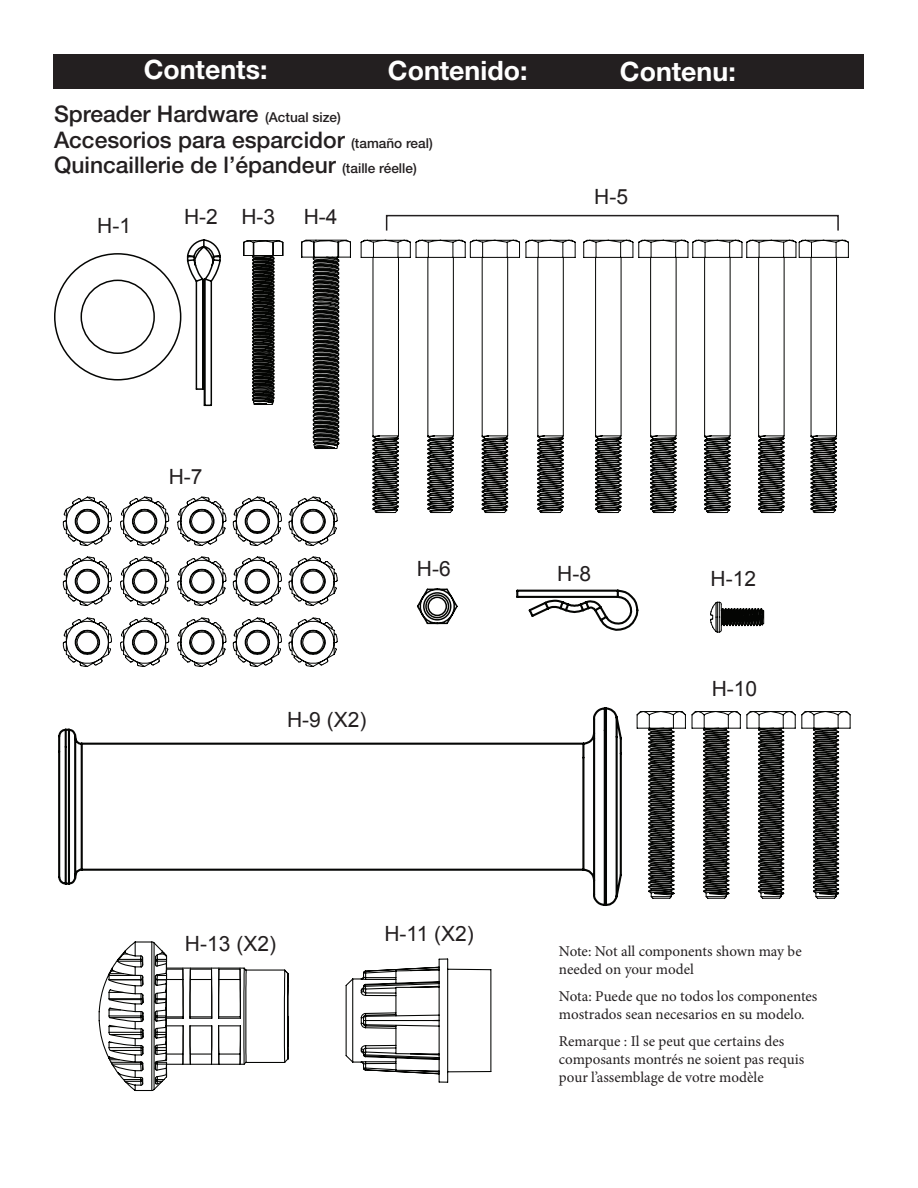
<style>
.page{position:relative;width:918px;height:1188px;background:#fff}
.page>*{position:absolute;margin:0;border:0;box-sizing:border-box;transform-origin:0 0}
.t1{font:700 26.7px "Helvetica Neue LT Std";color:#fff}
.t2{font:500 22.95px/25.5px "Helvetica Neue LT Std";color:#231f20}
.t3{font:21px "Arial";color:#231f20}
.t4{font:15px/18px "Minion Pro";color:#231f20}
.s1{font-size:13.65px}
</style>
<div class="page">
<svg style="left:54px;top:239px;width:167px;height:168px"></svg>
<div style="left:386px;top:215px;width:453px;height:16px;border:2px solid #231f20"></div>
<svg style="left:417px;top:588px;width:41px;height:37px"></svg>
<svg style="left:63px;top:496px;width:49px;height:50px"></svg>
<svg style="left:120px;top:496px;width:49px;height:50px"></svg>
<svg style="left:177px;top:496px;width:50px;height:50px"></svg>
<svg style="left:63px;top:556px;width:49px;height:50px"></svg>
<svg style="left:120px;top:556px;width:49px;height:50px"></svg>
<svg style="left:177px;top:556px;width:50px;height:50px"></svg>
<svg style="left:63px;top:617px;width:49px;height:50px"></svg>
<svg style="left:120px;top:617px;width:49px;height:50px"></svg>
<svg style="left:177px;top:617px;width:50px;height:50px"></svg>
<svg style="left:233px;top:496px;width:49px;height:50px"></svg>
<svg style="left:288px;top:496px;width:50px;height:50px"></svg>
<svg style="left:233px;top:556px;width:49px;height:50px"></svg>
<svg style="left:288px;top:556px;width:50px;height:50px"></svg>
<svg style="left:233px;top:617px;width:49px;height:50px"></svg>
<svg style="left:288px;top:617px;width:50px;height:50px"></svg>
<svg style="left:516px;top:589px;width:123px;height:42px"></svg>
<svg style="left:58px;top:707px;width:564px;height:199px"></svg>
<svg style="left:710px;top:601px;width:55px;height:32px"></svg>
<svg style="left:636px;top:711px;width:215px;height:188px"></svg>
<svg style="left:345px;top:958px;width:147px;height:125px"></svg>
<svg style="left:360px;top:239px;width:216px;height:274px"></svg>
<svg style="left:583px;top:239px;width:266px;height:274px"></svg>
<svg style="left:301px;top:239px;width:50px;height:210px"></svg>
<svg style="left:243px;top:240px;width:41px;height:165px"></svg>
<svg style="left:98px;top:941px;width:191px;height:150px"></svg>
<div style="left:53px;top:54px;width:811px;height:34px;background:#231f20"></div>
<h1 class="t1" style="left:144px;top:53px;width:125px">Contents:</h1>
<h1 class="t1" style="left:388px;top:54px;width:141px">Contenido:</h1>
<h1 class="t1" style="left:620px;top:55px;width:117px">Contenu:</h1>
<h2 class="t2" style="left:54px;top:101px;width:380px">Spreader Hardware <span class="s1">(Actual size)<br></span>Accesorios para esparcidor <span class="s1">(tamaño real)<br></span>Quincaillerie de l’épandeur <span class="s1">(taille réelle)</span></h2>
<h3 class="t3" style="left:97px;top:212px;width:35px">H-1</h3>
<h3 class="t3" style="left:184px;top:203px;width:93px">H-2 H-3</h3>
<h3 class="t3" style="left:304px;top:203px;width:35px">H-4</h3>
<h3 class="t3" style="left:594px;top:183px;width:35px">H-5</h3>
<h3 class="t3" style="left:169px;top:463px;width:35px">H-7</h3>
<h3 class="t3" style="left:417px;top:555px;width:35px">H-6</h3>
<h3 class="t3" style="left:287px;top:706px;width:81px">H-9 (X2)</h3>
<h3 class="t3" style="left:185px;top:929px;width:93px">H-13 (X2)</h3>
<h3 class="t3" style="left:384px;top:920px;width:91px">H-11 (X2)</h3>
<h3 class="t3" style="left:557px;top:560px;width:35px">H-8</h3>
<h3 class="t3" style="left:711px;top:564px;width:47px">H-12</h3>
<h3 class="t3" style="left:712px;top:675px;width:47px">H-10</h3>
<p class="t4" style="left:559px;top:942px;width:244px">Note: Not all components shown may be needed on your model</p>
<p class="t4" style="left:559px;top:987px;width:260px">Nota: Puede que no todos los componentes mostrados sean necesarios en su modelo.</p>
<p class="t4" style="left:559px;top:1032px;width:247px">Remarque : Il se peut que certains des composants montrés ne soient pas requis pour l’assemblage de votre modèle</p>
</div>
